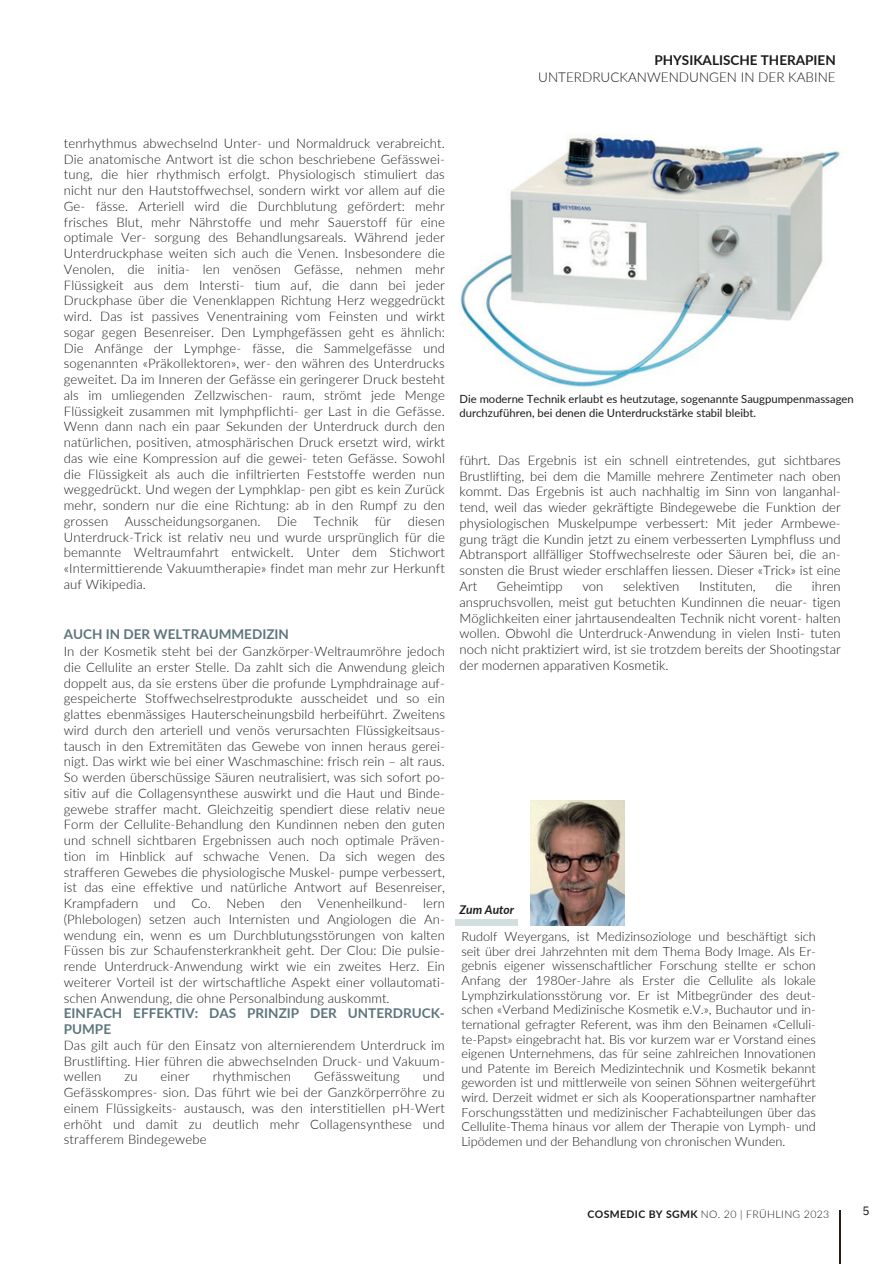
<style>
.page{position:relative;width:894px;height:1264px;background:#fff}
.page>*{position:absolute;margin:0;border:0;box-sizing:border-box;transform-origin:0 0}
.t1{font:700 13.5px/15.8px "Lato";color:#5d757d}
.t2{font:300 13.5px/16.8px "Lato";color:#1a1a1a;text-align:right}
.t3{font:300 13.05px/15.8px "Lato";letter-spacing:.005em;color:#1a1a1a;text-align:justify}
.t4{font:300 12.75px/14.7px "Lato";color:#1a1a1a;text-align:justify}
.t5{font:italic 700 12px "Lato";color:#1a1a1a}
.t6{font:12px "IBM Plex Sans";color:#1a1a1a}
.t7{font:11.25px/13.5px "Lato";color:#1a1a1a}
.t8{font:300 10.5px "Lato";letter-spacing:.035em;color:#1a1a1a}
.s1{font-weight:700}
</style>
<div class="page">
<div style="left:455px;top:919px;width:62px;height:6px;background:#d4dedf"></div>
<hr style="left:839px;top:1210px;width:1px;height:53px;background:#291c15">
<img style="left:530px;top:800px;width:93px;height:125px">
<img style="left:459px;top:136px;width:383px;height:251px">
<p class="t2" style="left:538px;top:51px;width:299px"><span class="s1">PHYSIKALISCHE THERAPIEN<br></span>UNTERDRUCKANWENDUNGEN IN DER KABINE</p>
<h4 class="t3" style="left:64px;top:135px;width:382px">tenrhythmus abwechselnd Unter- und Normaldruck verabreicht.<br>Die anatomische Antwort ist die schon beschriebene Gefässwei&shy;tung, die hier rhythmisch erfolgt. Physiologisch stimuliert das nicht nur den Hautstoffwechsel, sondern wirkt vor allem auf die Ge- fässe. Arteriell wird die Durchblutung gefördert: mehr frisches Blut, mehr Nährstoffe und mehr Sauerstoff für eine optimale Ver- sorgung des Behandlungsareals. Während jeder Unterdruckphase weiten sich auch die Venen. Insbesondere die Venolen, die initia- len venösen Gefässe, nehmen mehr Flüssigkeit aus dem Intersti- tium auf, die dann bei jeder Druckphase über die Venenklappen Richtung Herz weggedrückt wird. Das ist passives Venentraining vom Feinsten und wirkt sogar gegen Besenreiser. Den Lymphgefässen geht es ähnlich:<br>Die Anfänge der Lymphge- fässe, die Sammelgefässe und sogenannten «Präkollektoren», wer- den währen des Unterdrucks geweitet. Da im Inneren der Gefässe ein geringerer Druck besteht als im umliegenden Zellzwischen- raum, strömt jede Menge Flüssigkeit zusammen mit lymphpflichti- ger Last in die Gefässe.<br>Wenn dann nach ein paar Sekunden der Unterdruck durch den natürlichen, positiven, atmosphärischen Druck ersetzt wird, wirkt das wie eine Kompression auf die gewei- teten Gefässe. Sowohl die Flüssigkeit als auch die infiltrierten Feststoffe werden nun weggedrückt. Und wegen der Lymphklap- pen gibt es kein Zurück mehr, sondern nur die eine Richtung: ab in den Rumpf zu den grossen Ausscheidungsorganen. Die Technik für diesen Unterdruck-Trick ist relativ neu und wurde ursprünglich für die bemannte Weltraumfahrt entwickelt. Unter dem Stichwort «Intermittierende Vakuumtherapie» findet man mehr zur Herkunft auf Wikipedia.</h4>
<h2 class="t1" style="left:64px;top:626px;width:226px">AUCH IN DER WELTRAUMMEDIZIN</h2>
<h2 class="t3" style="left:64px;top:643px;width:382px">In der Kosmetik steht bei der Ganzkörper-Weltraumröhre jedoch die Cellulite an erster Stelle. Da zahlt sich die Anwendung gleich doppelt aus, da sie erstens über die profunde Lymphdrainage auf&shy;gespeicherte Stoffwechselrestprodukte ausscheidet und so ein glattes ebenmässiges Hauterscheinungsbild herbeiführt. Zweitens wird durch den arteriell und venös verursachten Flüssigkeitsaus&shy;tausch in den Extremitäten das Gewebe von innen heraus gerei&shy;nigt. Das wirkt wie bei einer Waschmaschine: frisch rein – alt raus.<br>So werden überschüssige Säuren neutralisiert, was sich sofort po&shy;sitiv auf die Collagensynthese auswirkt und die Haut und Binde&shy;gewebe straffer macht. Gleichzeitig spendiert diese relativ neue Form der Cellulite-Behandlung den Kundinnen neben den guten und schnell sichtbaren Ergebnissen auch noch optimale Präven&shy;tion im Hinblick auf schwache Venen. Da sich wegen des strafferen Gewebes die physiologische Muskel- pumpe verbessert, ist das eine effektive und natürliche Antwort auf Besenreiser, Krampfadern und Co. Neben den Venenheilkund- lern (Phlebologen) setzen auch Internisten und Angiologen die An&shy;wendung ein, wenn es um Durchblutungsstörungen von kalten Füssen bis zur Schaufensterkrankheit geht. Der Clou: Die pulsie&shy;rende Unterdruck-Anwendung wirkt wie ein zweites Herz. Ein weiterer Vorteil ist der wirtschaftliche Aspekt einer vollautomati&shy;schen Anwendung, die ohne Personalbindung auskommt.</h2>
<h2 class="t1" style="left:64px;top:1005px;width:382px">EINFACH EFFEKTIV: DAS PRINZIP DER UNTERDRUCK-<br>PUMPE</h2>
<h2 class="t3" style="left:64px;top:1037px;width:382px">Das gilt auch für den Einsatz von alternierendem Unterdruck im Brustlifting. Hier führen die abwechselnden Druck- und Vakuum&shy;wellen</h2>
<h2 class="t3" style="left:64px;top:1068px;width:382px;text-indent:359px">und Gefässkompres- sion. Das führt wie bei der Ganzkörperröhre zu einem Flüssigkeits- austausch, was den interstitiellen pH-Wert erhöht und damit zu deutlich mehr Collagensynthese und strafferem Bindegewebe</h2>
<h2 class="t3" style="left:124px;top:1068px;width:15px">zu</h2>
<h2 class="t3" style="left:160px;top:1068px;width:31px">einer</h2>
<h2 class="t3" style="left:213px;top:1068px;width:80px">rhythmischen</h2>
<h2 class="t3" style="left:314px;top:1068px;width:87px">Gefässweitung</h2>
<h2 class="t7" style="left:459px;top:392px;width:395px">Die moderne Technik erlaubt es heutzutage, sogenannte Saugpumpenmassagen durchzuführen, bei denen die Unterdruckstärke stabil bleibt.</h2>
<h2 class="t3" style="left:459px;top:452px;width:382px">führt. Das Ergebnis ist ein schnell eintretendes, gut sichtbares Brustlifting, bei dem die Mamille mehrere Zentimeter nach oben kommt. Das Ergebnis ist auch nachhaltig im Sinn von langanhal&shy;tend, weil das wieder gekräftigte Bindegewebe die Funktion der physiologischen Muskelpumpe verbessert: Mit jeder Armbewe&shy;gung trägt die Kundin jetzt zu einem verbesserten Lymphfluss und Abtransport allfälliger Stoffwechselreste oder Säuren bei, die an&shy;sonsten die Brust wieder erschlaffen liessen. Dieser «Trick» ist eine Art</h2>
<h2 class="t3" style="left:459px;top:578px;width:382px;text-indent:352px">ihren anspruchsvollen, meist gut betuchten Kundinnen die neuar- tigen Möglichkeiten einer jahrtausendealten Technik nicht vorent- halten wollen. Obwohl die Unterdruck-Anwendung in vielen Insti- tuten noch nicht praktiziert wird, ist sie trotzdem bereits der Shootingstar der modernen apparativen Kosmetik.</h2>
<h2 class="t3" style="left:496px;top:578px;width:67px">Geheimtipp</h2>
<h2 class="t3" style="left:582px;top:578px;width:23px">von</h2>
<h2 class="t3" style="left:623px;top:578px;width:58px">selektiven</h2>
<h2 class="t3" style="left:698px;top:578px;width:58px">Instituten,</h2>
<h2 class="t3" style="left:775px;top:578px;width:18px">die</h2>
<p class="t5" style="left:459px;top:902px;width:56px">Zum Autor</p>
<h3 class="t4" style="left:461px;top:928px;width:356px">Rudolf Weyergans, ist Medizinsoziologe und beschäftigt sich seit über drei Jahrzehnten mit dem Thema Body Image. Als Er&shy;gebnis eigener wissenschaftlicher Forschung stellte er schon Anfang der 1980er-Jahre als Erster die Cellulite als lokale Lymphzirkulationsstörung vor. Er ist Mitbegründer des deut&shy;schen «Verband Medizinische Kosmetik e.V.», Buchautor und in&shy;ternational gefragter Referent, was ihm den Beinamen «Celluli&shy;te-Papst» eingebracht hat. Bis vor kurzem war er Vorstand eines eigenen Unternehmens, das für seine zahlreichen Innovationen und Patente im Bereich Medizintechnik und Kosmetik bekannt geworden ist und mittlerweile von seinen Söhnen weitergeführt wird. Derzeit widmet er sich als Kooperationspartner namhafter Forschungsstätten und medizinischer Fachabteilungen über das Cellulite-Thema hinaus vor allem der Therapie von Lymph- und Lipödemen und der Behandlung von chronischen Wunden.</h3>
<h2 class="t8" style="left:587px;top:1207px;width:243px"><span class="s1">COSMEDIC BY SGMK</span> NO. 20 | FRÜHLING 2023</h2>
<h1 class="t6" style="left:862px;top:1203px;width:9px">5</h1>
</div>
